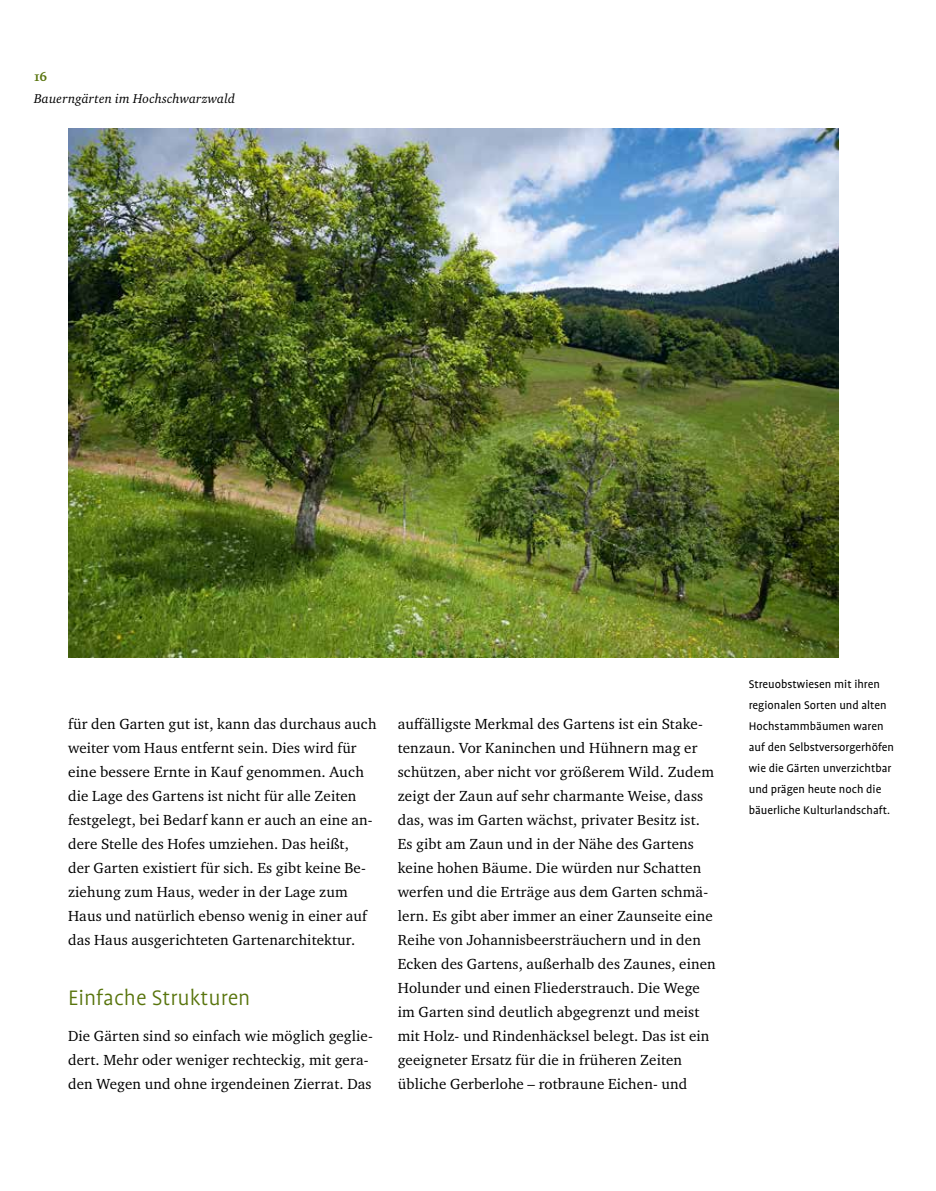
<style>
.page{position:relative;width:936px;height:1191px;background:#fff}
.page>*{position:absolute;margin:0;border:0;box-sizing:border-box;transform-origin:0 0}
.t1{font:300 24px "UV Profile";color:#58740c}
.t2{font:15.15px "Charter ITC Pro";letter-spacing:.01em;color:#000}
.t3{font:15px/24px "Charter ITC Pro";letter-spacing:.01em;color:#000}
.t4{font:700 13.5px "Charter ITC Pro";color:#58740c}
.t5{font:italic 13.2px "Charter ITC Pro";letter-spacing:.015em;color:#000}
.t6{font:12.75px/21px "UV Profile";color:#000}
</style>
<div class="page">
<img style="left:68px;top:129px;width:770px;height:528px">
<p class="t4" style="left:34px;top:68px;width:15px">16</p>
<p class="t5" style="left:34px;top:91px;width:202px">Bauerngärten im Hochschwarzwald</p>
<p class="t3" style="left:68px;top:711px;width:310px">für den Garten gut ist, kann das durchaus auch weiter vom Haus entfernt sein. Dies wird für</p>
<p class="t2" style="left:68px;top:762px;width:297px">eine bessere Ernte in Kauf genommen. Auch</p>
<p class="t3" style="left:68px;top:783px;width:306px">die Lage des Gartens ist nicht für alle Zeiten festgelegt, bei Bedarf kann er auch an eine an&shy;dere Stelle des Hofes umziehen. Das heißt, der Garten existiert für sich. Es gibt keine Be&shy;ziehung zum Haus, weder in der Lage zum Haus und natürlich ebenso wenig in einer auf das Haus ausgerichteten Gartenarchitektur.</p>
<h1 class="t1" style="left:68px;top:985px;width:184px">Einfache Strukturen</h1>
<p class="t3" style="left:68px;top:1023px;width:306px">Die Gärten sind so einfach wie möglich geglie&shy;dert. Mehr oder weniger rechteckig, mit gera&shy;den Wegen und ohne irgendeinen Zierrat. Das</p>
<p class="t3" style="left:398px;top:711px;width:319px">auffälligste Merkmal des Gartens ist ein Stake&shy;tenzaun. Vor Kaninchen und Hühnern mag er schützen, aber nicht vor größerem Wild. Zudem zeigt der Zaun auf sehr charmante Weise, dass das, was im Garten wächst, privater Besitz ist.<br>Es gibt am Zaun und in der Nähe des Gartens keine hohen Bäume. Die würden nur Schatten werfen und die Erträge aus dem Garten schmä&shy;lern. Es gibt aber immer an einer Zaunseite eine Reihe von Johannisbeersträuchern und in den Ecken des Gartens, außerhalb des Zaunes, einen Holunder und einen Fliederstrauch. Die Wege im Garten sind deutlich abgegrenzt und meist mit Holz- und Rindenhäcksel belegt. Das ist ein geeigneter Ersatz für die in früheren Zeiten übliche Gerberlohe – rotbraune Eichen- und</p>
<p class="t6" style="left:748px;top:674px;width:147px">Streuobstwiesen mit ihren regionalen Sorten und alten<br>Hochstammbäumen waren auf den Selbstversorgerhöfen wie die Gärten unverzichtbar und prägen heute noch die bäuerliche Kulturlandschaft.</p>
</div>
